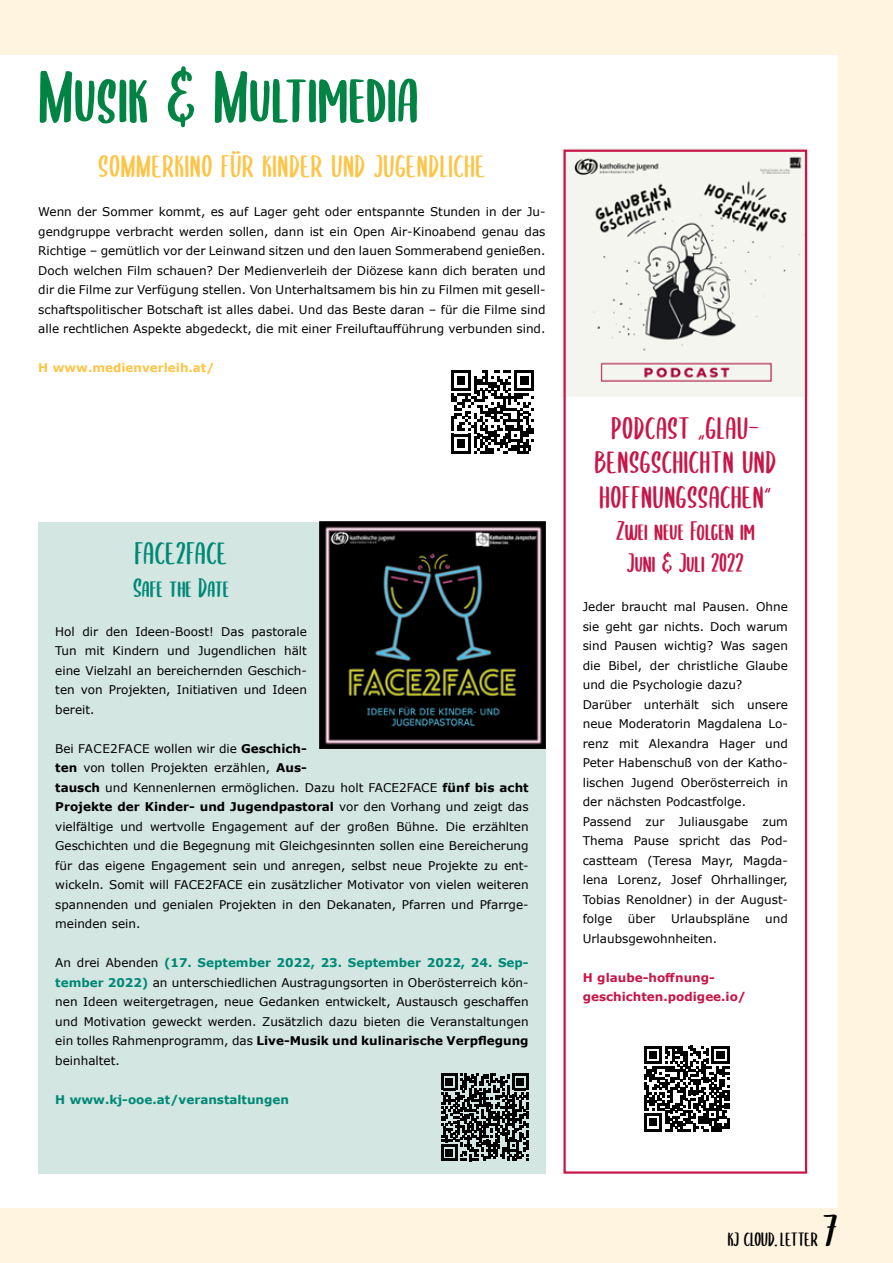
<style>
.page{position:relative;width:893px;height:1263px;background:#fff4df}
.page>*{position:absolute;margin:0;border:0;box-sizing:border-box;transform-origin:0 0}
.t1{font:75px "SUBSCRIBER";color:#008343}
.t2{font:45px "SUBSCRIBER";color:#000}
.t3{font:31.5px/34.5px "SUBSCRIBER";letter-spacing:.02em;color:#c71748}
.t4{font:31.5px "SUBSCRIBER";letter-spacing:.02em;color:#fcc549}
.t5{font:31.5px "SUBSCRIBER";letter-spacing:.02em;color:#008876}
.t6{font:27px/32.4px "SUBSCRIBER";color:#c71748;text-align:center}
.t7{font:27px "SUBSCRIBER";color:#008876}
.t8{font:19.5px "SUBSCRIBER";color:#000}
.t9{font:12px/19.5px "Verdana";color:#000;text-align:justify}
.t10{font:700 12px/19.5px "Verdana";color:#c71748}
.t11{font:700 12px "Verdana";color:#008876}
.t12{font:700 12px "Verdana";color:#fcc549}
.s1{font-weight:700}
.s2{font-weight:700;color:#008876}
</style>
<div class="page">
<div style="left:0;top:55px;width:838px;height:1153px;background:#fff"></div>
<svg style="left:562px;top:148px;width:246px;height:1026px"></svg>
<svg style="left:644px;top:1046px;width:85px;height:85px"></svg>
<div style="left:38px;top:522px;width:508px;height:652px;background:#d3e6e2"></div>
<img style="left:320px;top:522px;width:226px;height:226px">
<svg style="left:441px;top:1074px;width:87px;height:87px"></svg>
<svg style="left:451px;top:370px;width:83px;height:84px"></svg>
<h1 class="t1" style="left:38px;top:47px;width:382px">Musik &amp; Multimedia</h1>
<h3 class="t4" style="left:98px;top:145px;width:389px">SOMMERKINO FÜR KINDER UND JUGENDLICHE</h3>
<p class="t9" style="left:38px;top:202px;width:509px">Wenn der Sommer kommt, es auf Lager geht oder entspannte Stunden in der Ju&shy;gendgruppe verbracht werden sollen, dann ist ein Open Air-Kinoabend genau das Richtige – gemütlich vor der Leinwand sitzen und den lauen Sommerabend genießen.<br>Doch welchen Film schauen? Der Medienverleih der Diözese kann dich beraten und dir die Filme zur Verfügung stellen. Von Unterhaltsamem bis hin zu Filmen mit gesell&shy;schaftspolitischer Botschaft ist alles dabei. Und das Beste daran – für die Filme sind alle rechtlichen Aspekte abgedeckt, die mit einer Freiluftaufführung verbunden sind.</p>
<p class="t12" style="left:38px;top:359px;width:178px">H www.medienverleih.at/</p>
<h3 class="t5" style="left:135px;top:533px;width:94px">FACE2FACE</h3>
<h3 class="t7" style="left:133px;top:569px;width:98px">Safe the Date</h3>
<p class="t9" style="left:55px;top:621px;width:253px">Hol dir den Ideen-Boost! Das pastorale Tun mit Kindern und Jugendlichen hält eine Vielzahl an bereichernden Geschich&shy;ten von Projekten, Initiativen und Ideen bereit.</p>
<p class="t9" style="left:55px;top:738px;width:475px;text-align:left">Bei FACE2FACE wollen wir die <span class="s1">Geschich-<br>ten</span> von tollen Projekten erzählen, <span class="s1">Aus-<br>tausch</span> und Kennenlernen ermöglichen. Dazu holt FACE2FACE <span class="s1">fünf bis acht Projekte der Kinder- und Jugendpastoral</span> vor den Vorhang und zeigt das vielfältige und wertvolle Engagement auf der großen Bühne. Die erzählten Geschichten und die Begegnung mit Gleichgesinnten sollen eine Bereicherung für das eigene Engagement sein und anregen, selbst neue Projekte zu ent&shy;wickeln. Somit will FACE2FACE ein zusätzlicher Motivator von vielen weiteren spannenden und genialen Projekten in den Dekanaten, Pfarren und Pfarrge&shy;meinden sein.</p>
<p class="t9" style="left:55px;top:953px;width:475px">An drei Abenden <span class="s2">(17. September 2022, 23. September 2022, 24. Sep&shy;tember 2022)</span> an unterschiedlichen Austragungsorten in Oberösterreich kön&shy;nen Ideen weitergetragen, neue Gedanken entwickelt, Austausch geschaffen und Motivation geweckt werden. Zusätzlich dazu bieten die Veranstaltungen ein tolles Rahmenprogramm, das <span class="s1">Live-Musik und kulinarische Verpflegung </span>beinhaltet.</p>
<p class="t11" style="left:55px;top:1091px;width:235px">H www.kj-ooe.at/veranstaltungen</p>
<h3 class="t3" style="left:595px;top:408px;width:183px;text-indent:111px">GLAU-<br>BENSGSCHICHTN UND<br>HOFFNUNGSSACHEN“</h3>
<h3 class="t6" style="left:616px;top:512px;width:140px">Zwei neue Folgen im<br>Juni &amp; Juli 2022</h3>
<p class="t9" style="left:583px;top:597px;width:207px;text-align:left">Jeder braucht mal Pausen. Ohne sie geht gar nichts. Doch warum sind Pausen wichtig? Was sagen die Bibel, der christliche Glaube und die Psychologie dazu?<br>Darüber unterhält sich unsere neue Moderatorin Magdalena Lo&shy;renz mit Alexandra Hager und<br>Peter Habenschuß von der Katho&shy;lischen Jugend Oberösterreich in der nächsten Podcastfolge.<br>Passend zur Juliausgabe zum<br>Thema Pause spricht das Pod&shy;castteam (Teresa Mayr, Magda&shy;lena Lorenz, Josef Ohrhallinger,<br>Tobias Renoldner) in der August&shy;folge</p>
<h3 class="t3" style="left:611px;top:408px;width:80px">PODCAST</h3>
<h3 class="t3" style="left:698px;top:424px;width:8px">“</h3>
<p class="t9" style="left:628px;top:909px;width:29px">über</p>
<p class="t9" style="left:671px;top:909px;width:80px">Urlaubspläne</p>
<p class="t9" style="left:765px;top:909px;width:24px">und</p>
<p class="t9" style="left:583px;top:929px;width:136px">Urlaubsgewohnheiten.</p>
<p class="t10" style="left:583px;top:967px;width:165px">H glaube-hoffnung&shy;geschichten.podigee.io/</p>
<h2 class="t2" style="left:823px;top:1201px;width:16px">7</h2>
<h3 class="t8" style="left:728px;top:1226px;width:92px">KJ CLOUD. LETTER</h3>
</div>
